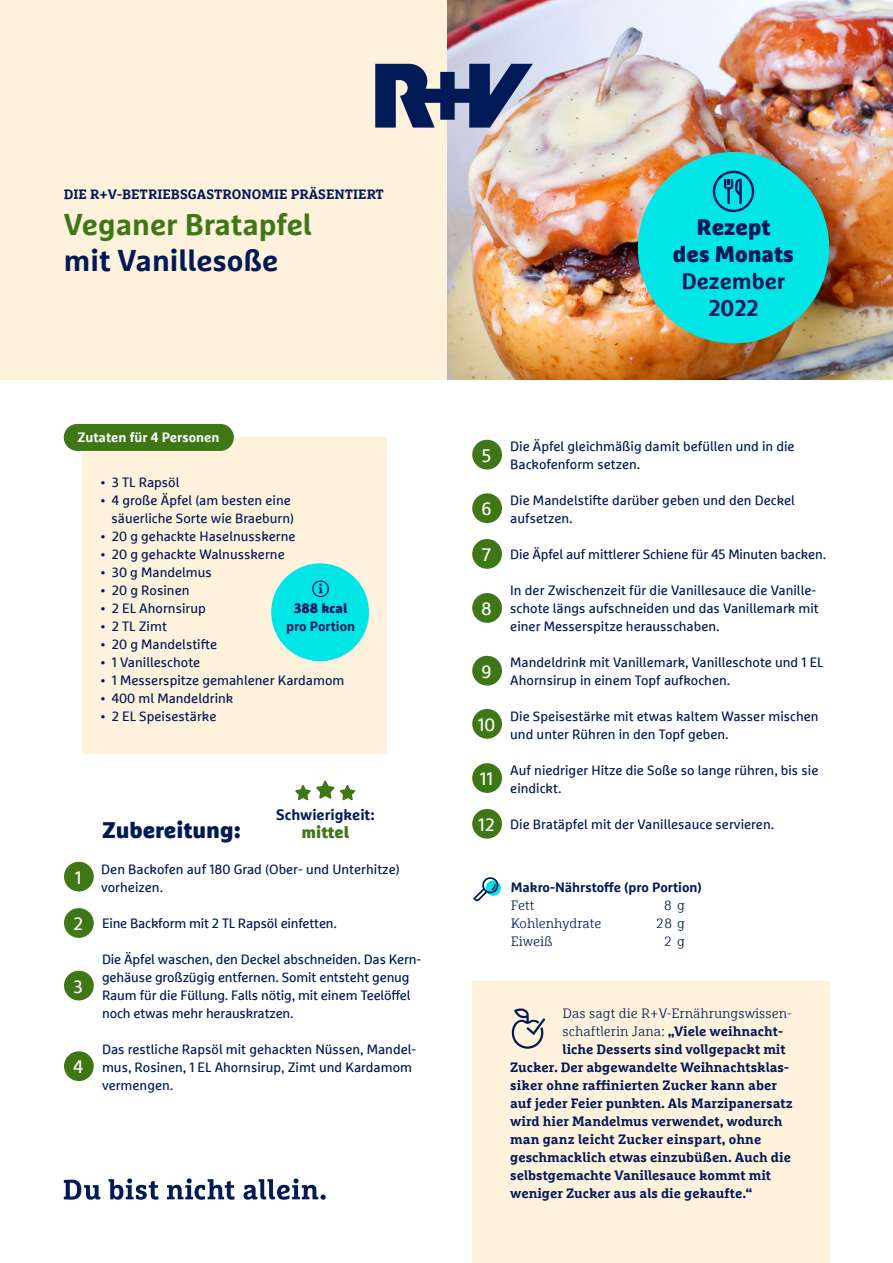
<style>
.page{position:relative;width:893px;height:1263px;background:#fff}
.page>*{position:absolute;margin:0;border:0;box-sizing:border-box;transform-origin:0 0}
.t1{font:700 30px "Marselisfor Ru V";color:#3f7717}
.t2{font:700 30px "Marselisfor Ru V";color:#001957}
.t3{font:900 22.5px/27px "Marselisfor Ru V";color:#001957;text-align:center}
.t4{font:700 22.5px/27px "Marselisfor Ru V";color:#001957;text-align:center}
.t5{font:18px "Marselisfor Ru V";color:#fff}
.t6{font:900 16.5px "Marselisfor Ru V";color:#3f7717}
.t7{font:700 15px "Marselisfor Ru V";color:#001957}
.t8{font:13.5px/18px "Marselisfor Ru V";color:#001957}
.t9{font:700 13.5px "Marselisfor Ru V Slab";color:#001957}
.t10{font:13.5px "Marselisfor Ru V Slab";color:#001957}
.t11{font:700 13.5px "Marselisfor Ru V";color:#001957}
.t12{font:700 13.5px "Marselisfor Ru V";color:#fff}
.t13{font:900 13.5px "Marselisfor Ru V";color:#001957}
.s1{font-weight:700}
</style>
<div class="page">
<img style="left:446px;top:0;width:447px;height:379px">
<div style="left:0;top:0;width:446px;height:379px;background:#fff2dc"></div>
<svg style="left:375px;top:64px;width:158px;height:64px;background:#576388"></svg>
<svg style="left:64px;top:1180px;width:36px;height:19px"></svg>
<svg style="left:109px;top:1178px;width:49px;height:21px"></svg>
<svg style="left:167px;top:1178px;width:67px;height:21px"></svg>
<svg style="left:243px;top:1178px;width:83px;height:21px"></svg>
<div style="left:638px;top:152px;width:191px;height:191px;background:#00e6e6;border-radius:50%"></div>
<svg style="left:713px;top:171px;width:41px;height:41px"></svg>
<div style="left:82px;top:437px;width:304px;height:317px;background:#fff2dc"></div>
<div style="left:64px;top:424px;width:170px;height:27px;background:#3f7717;border-radius:14px"></div>
<div style="left:271px;top:563px;width:98px;height:98px;background:#00e6e6;border-radius:50%"></div>
<svg style="left:486px;top:880px;width:15px;height:16px"></svg>
<svg style="left:473px;top:877px;width:26px;height:24px"></svg>
<div style="left:472px;top:981px;width:357px;height:282px;background:#fff2dc"></div>
<svg style="left:512px;top:1008px;width:33px;height:41px"></svg>
<div style="left:472px;top:440px;width:30px;height:29px;background:#3f7717;border-radius:50%"></div>
<div style="left:472px;top:493px;width:30px;height:30px;background:#3f7717;border-radius:50%"></div>
<div style="left:472px;top:593px;width:30px;height:30px;background:#3f7717;border-radius:50%"></div>
<div style="left:472px;top:539px;width:30px;height:30px;background:#3f7717;border-radius:50%"></div>
<div style="left:64px;top:862px;width:30px;height:29px;background:#3f7717;border-radius:50%"></div>
<div style="left:64px;top:908px;width:30px;height:30px;background:#3f7717;border-radius:50%"></div>
<div style="left:64px;top:971px;width:30px;height:29px;background:#3f7717;border-radius:50%"></div>
<div style="left:64px;top:1051px;width:30px;height:30px;background:#3f7717;border-radius:50%"></div>
<svg style="left:295px;top:780px;width:61px;height:20px"></svg>
<div style="left:472px;top:656px;width:30px;height:29px;background:#3f7717;border-radius:50%"></div>
<div style="left:472px;top:709px;width:30px;height:30px;background:#3f7717;border-radius:50%"></div>
<div style="left:472px;top:763px;width:30px;height:30px;background:#3f7717;border-radius:50%"></div>
<div style="left:472px;top:809px;width:30px;height:30px;background:#3f7717;border-radius:50%"></div>
<p class="t9" style="left:64px;top:186px;width:322px">DIE R+V-BETRIEBSGASTRONOMIE PRÄSENTIERT</p>
<h1 class="t1" style="left:64px;top:206px;width:250px">Veganer Bratapfel</h1>
<h1 class="t2" style="left:64px;top:242px;width:216px">mit Vanillesoße</h1>
<p class="t12" style="left:77px;top:429px;width:144px">Zutaten für 4 Personen</p>
<p class="t8" style="left:100px;top:473px;width:81px">• 3 TL Rapsöl</p>
<p class="t8" style="left:100px;top:491px;width:195px;text-align:right">• 4 große Äpfel (am besten eine säuerliche Sorte wie Braeburn)</p>
<p class="t8" style="left:100px;top:527px;width:197px">• 20 g gehackte Haselnusskerne</p>
<p class="t8" style="left:100px;top:545px;width:186px">• 20 g gehackte Walnusskerne</p>
<p class="t8" style="left:100px;top:563px;width:113px">• 30 g Mandelmus</p>
<p class="t8" style="left:100px;top:581px;width:91px">• 20 g Rosinen</p>
<p class="t8" style="left:100px;top:599px;width:107px">• 2 EL Ahornsirup</p>
<p class="t8" style="left:100px;top:617px;width:68px">• 2 TL Zimt</p>
<p class="t8" style="left:100px;top:635px;width:118px">• 20 g Mandelstifte</p>
<p class="t8" style="left:100px;top:653px;width:101px">• 1 Vanilleschote</p>
<p class="t8" style="left:100px;top:671px;width:245px">• 1 Messerspitze gemahlener Kardamom</p>
<p class="t8" style="left:100px;top:689px;width:134px">• 400 ml Mandeldrink</p>
<p class="t8" style="left:100px;top:707px;width:118px">• 2 EL Speisestärke</p>
<p class="t13" style="left:294px;top:599px;width:55px">388 kcal</p>
<p class="t11" style="left:286px;top:618px;width:71px">pro Portion</p>
<h3 class="t5" style="left:75px;top:866px;width:8px">1</h3>
<h3 class="t5" style="left:73px;top:913px;width:11px">2</h3>
<h3 class="t5" style="left:74px;top:975px;width:11px">3</h3>
<h3 class="t5" style="left:73px;top:1056px;width:11px">4</h3>
<p class="t7" style="left:276px;top:805px;width:100px">Schwierigkeit:</p>
<p class="t6" style="left:302px;top:821px;width:49px">mittel</p>
<h2 class="t3" style="left:102px;top:816px;width:140px">Zubereitung:</h2>
<p class="t8" style="left:101px;top:860px;width:300px">Den Backofen auf 180 Grad (Ober- und Unterhitze) vorheizen.</p>
<p class="t8" style="left:102px;top:914px;width:236px">Eine Backform mit 2 TL Rapsöl einfetten.</p>
<p class="t8" style="left:102px;top:950px;width:321px">Die Äpfel waschen, den Deckel abschneiden. Das Kern&shy;gehäuse großzügig entfernen. Somit entsteht genug Raum für die Füllung. Falls nötig, mit einem Teelöffel noch etwas mehr herauskratzen.</p>
<p class="t8" style="left:102px;top:1040px;width:316px">Das restliche Rapsöl mit gehackten Nüssen, Mandel&shy;mus, Rosinen, 1 EL Ahornsirup, Zimt und Kardamom vermengen.</p>
<h2 class="t3" style="left:673px;top:213px;width:123px">Rezept<br>des Monats</h2>
<h2 class="t4" style="left:682px;top:267px;width:105px">Dezember<br>2022</h2>
<h3 class="t5" style="left:482px;top:444px;width:11px">5</h3>
<h3 class="t5" style="left:481px;top:498px;width:12px">6</h3>
<h3 class="t5" style="left:482px;top:544px;width:11px">7</h3>
<h3 class="t5" style="left:481px;top:598px;width:12px">8</h3>
<h3 class="t5" style="left:481px;top:660px;width:12px">9</h3>
<h3 class="t5" style="left:478px;top:714px;width:19px">10</h3>
<h3 class="t5" style="left:480px;top:768px;width:15px">11</h3>
<h3 class="t5" style="left:478px;top:814px;width:18px">12</h3>
<p class="t8" style="left:510px;top:437px;width:286px">Die Äpfel gleichmäßig damit befüllen und in die<br>Backofenform setzen.</p>
<p class="t8" style="left:510px;top:491px;width:286px">Die Mandelstifte darüber geben und den Deckel aufsetzen.</p>
<p class="t8" style="left:510px;top:545px;width:317px">Die Äpfel auf mittlerer Schiene für 45 Minuten backen.</p>
<p class="t8" style="left:510px;top:581px;width:310px">In der Zwischenzeit für die Vanillesauce die Vanille&shy;schote längs aufschneiden und das Vanillemark mit einer Messerspitze herausschaben.</p>
<p class="t8" style="left:510px;top:653px;width:315px">Mandeldrink mit Vanillemark, Vanilleschote und 1 EL<br>Ahornsirup in einem Topf aufkochen.</p>
<p class="t8" style="left:510px;top:707px;width:310px">Die Speisestärke mit etwas kaltem Wasser mischen und unter Rühren in den Topf geben.</p>
<p class="t8" style="left:510px;top:761px;width:310px">Auf niedriger Hitze die Soße so lange rühren, bis sie eindickt.</p>
<p class="t8" style="left:510px;top:815px;width:265px">Die Bratäpfel mit der Vanillesauce servieren.</p>
<p class="t11" style="left:511px;top:879px;width:193px">Makro-Nährstoffe (pro Portion)</p>
<p class="t10" style="left:511px;top:897px;width:25px">Fett</p>
<p class="t10" style="left:664px;top:897px;width:22px">8 g</p>
<p class="t10" style="left:511px;top:915px;width:92px">Kohlenhydrate</p>
<p class="t10" style="left:656px;top:915px;width:31px">28 g</p>
<p class="t10" style="left:511px;top:933px;width:43px">Eiweiß</p>
<p class="t10" style="left:664px;top:933px;width:22px">2 g</p>
<p class="t10" style="left:563px;top:1005px;width:231px">Das sagt die R+V-Ernährungswissen-</p>
<p class="t10" style="left:563px;top:1023px;width:222px">schaftlerin Jana: <span class="s1">„Viele weihnacht-</span></p>
<p class="t9" style="left:563px;top:1041px;width:225px">liche Desserts sind vollgepackt mit</p>
<p class="t9" style="left:510px;top:1059px;width:280px">Zucker. Der abgewandelte Weihnachtsklas-</p>
<p class="t9" style="left:510px;top:1077px;width:269px">siker ohne raffinierten Zucker kann aber</p>
<p class="t9" style="left:510px;top:1095px;width:284px">auf jeder Feier punkten. Als Marzipanersatz</p>
<p class="t9" style="left:510px;top:1113px;width:274px">wird hier Mandelmus verwendet, wodurch</p>
<p class="t9" style="left:510px;top:1131px;width:253px">man ganz leicht Zucker einspart, ohne</p>
<p class="t9" style="left:510px;top:1149px;width:282px">geschmacklich etwas einzubüßen. Auch die</p>
<p class="t9" style="left:510px;top:1167px;width:262px">selbstgemachte Vanillesauce kommt mit</p>
<p class="t9" style="left:510px;top:1185px;width:244px">weniger Zucker aus als die gekaufte.“</p>
</div>
